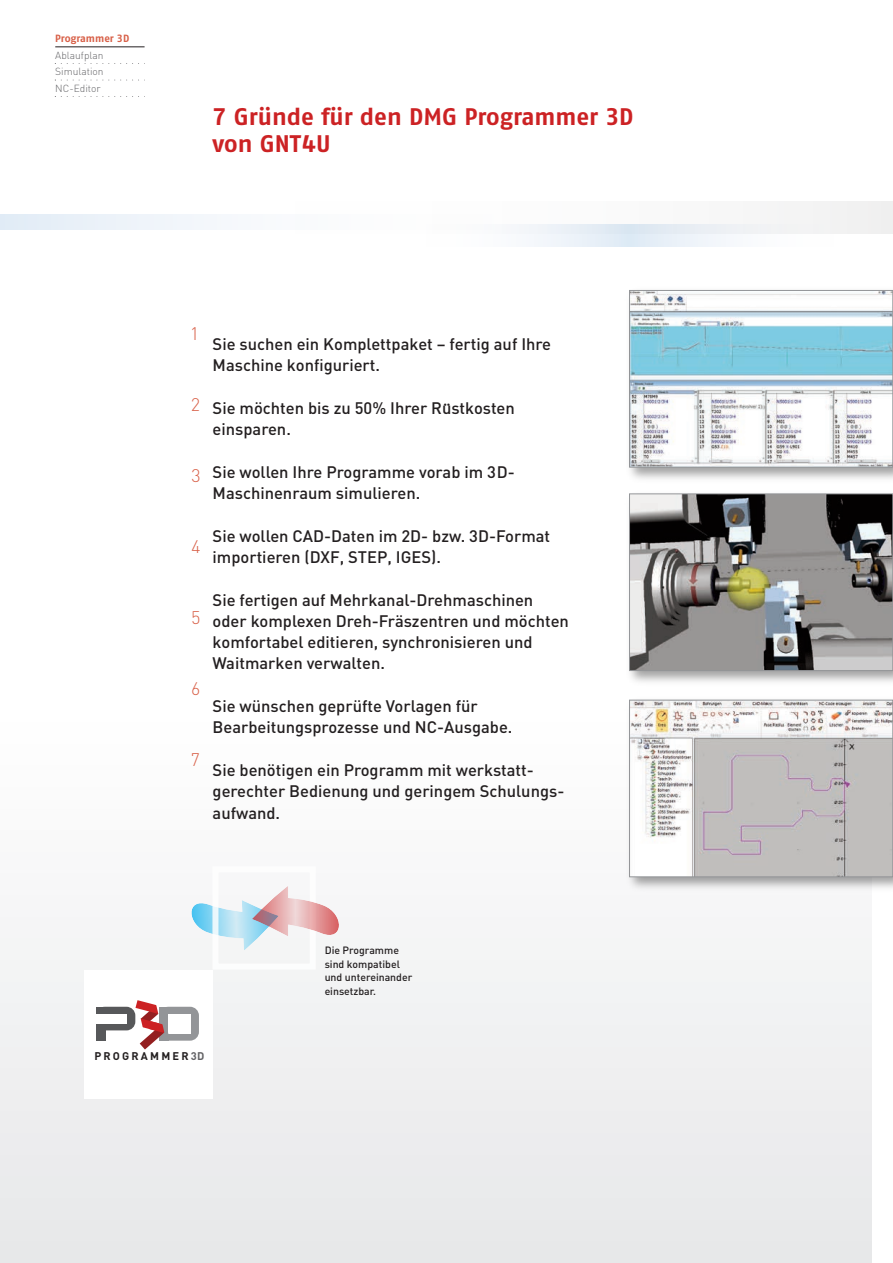
<style>
.page{position:relative;width:893px;height:1263px;background:#fff}
.page>*{position:absolute;margin:0;border:0;box-sizing:border-box;transform-origin:0 0}
.t1{font:24px/27px "Fago No Bold Tf";color:#cc2224}
.t2{font:300 18px "DIN Pro";color:#d86048}
.t3{font:500 16.5px/21.3px "DIN Pro";color:#231f20}
.t4{font:700 11.1px "DIN Pro";letter-spacing:.2em;color:#231f20}
.t5{font:500 10.5px/13.5px "DIN Pro";color:#231f20}
.t6{font:10.5px "Fago No Bold Tf";letter-spacing:-.005em;color:#d86048}
.t7{font:300 10.2px/16.5px "DIN Pro";color:#636366;text-align:justify}
.s1{font-family:"Baskerville";font-weight:700;font-style:italic}
.s2{color:#636366}
</style>
<div class="page">
<div style="left:0;top:714px;width:872px;height:549px;background:#f1f2f3"></div>
<div style="left:84px;top:970px;width:129px;height:129px;background:#fff"></div>
<div style="left:281px;top:201px;width:612px;height:33px;background:#fafafb"></div>
<svg style="left:0;top:215px;width:217px;height:15px"></svg>
<svg style="left:534px;top:225px;width:198px;height:21px"></svg>
<img style="left:631px;top:292px;width:260px;height:173px">
<div style="left:629px;top:290px;width:264px;height:177px;border:1px solid #939598"></div>
<img style="left:623px;top:699px;width:270px;height:189px">
<img style="left:631px;top:702px;width:260px;height:173px">
<div style="left:629px;top:700px;width:264px;height:177px;border:1px solid #939598"></div>
<img style="left:631px;top:496px;width:260px;height:173px">
<div style="left:629px;top:494px;width:264px;height:177px;border:1px solid #939598"></div>
<hr style="left:55px;top:47px;width:90px;height:1px;background:#231f20">
<svg style="left:55px;top:63px;width:90px;height:1px"></svg>
<svg style="left:55px;top:80px;width:90px;height:1px"></svg>
<svg style="left:55px;top:96px;width:90px;height:1px"></svg>
<div style="left:212px;top:866px;width:104px;height:103px;border:6px solid #fff"></div>
<svg style="left:191px;top:886px;width:148px;height:65px"></svg>
<div style="left:160px;top:1007px;width:39px;height:34px;background:#939598;border-radius:9px"></div>
<div style="left:168px;top:1014px;width:23px;height:19px;background:#fff"></div>
<div style="left:96px;top:1007px;width:39px;height:23px;background:#57585a;border-radius:9px"></div>
<div style="left:96px;top:1007px;width:9px;height:34px;background:#57585a"></div>
<div style="left:93px;top:1014px;width:34px;height:9px;background:#fff"></div>
<svg style="left:129px;top:1000px;width:46px;height:49px"></svg>
<p class="t6" style="left:55px;top:35px;width:76px">Programmer 3D</p>
<p class="t7" style="left:55px;top:47px;width:50px">Ablaufplan Simulation NC-Editor</p>
<h1 class="t1" style="left:213px;top:105px;width:423px">7 Gründe für den DMG Programmer 3D von GNT4U</h1>
<p class="t2" style="left:191px;top:323px;width:8px">1</p>
<p class="t2" style="left:191px;top:394px;width:10px">2</p>
<p class="t2" style="left:191px;top:464px;width:11px">3</p>
<p class="t2" style="left:191px;top:535px;width:11px">4</p>
<p class="t2" style="left:191px;top:606px;width:11px">5</p>
<p class="t2" style="left:191px;top:677px;width:10px">6</p>
<p class="t2" style="left:191px;top:748px;width:10px">7</p>
<p class="t3" style="left:213px;top:333px;width:340px">Sie suchen ein Komplettpaket – fertig auf Ihre<br>Maschine konfiguriert.</p>
<p class="t3" style="left:213px;top:397px;width:304px">Sie möchten bis zu 50% Ihrer Ru<span class="s1">̈</span>stkosten einsparen.</p>
<p class="t3" style="left:213px;top:461px;width:304px">Sie wollen Ihre Programme vorab im 3D-<br>Maschinenraum simulieren.</p>
<p class="t3" style="left:213px;top:524px;width:339px">Sie wollen CAD-Daten im 2D- bzw. 3D-Format importieren (DXF, STEP, IGES).</p>
<p class="t3" style="left:213px;top:588px;width:358px">Sie fertigen auf Mehrkanal-Drehmaschinen oder komplexen Dreh-Fräszentren und möchten komfortabel editieren, synchronisieren und Waitmarken verwalten.</p>
<p class="t3" style="left:213px;top:695px;width:301px">Sie wünschen geprüfte Vorlagen für<br>Bearbeitungsprozesse und NC-Ausgabe.</p>
<p class="t3" style="left:213px;top:759px;width:353px">Sie benötigen ein Programm mit werkstatt&shy;gerechter Bedienung und geringem Schulungs&shy;aufwand.</p>
<p class="t4" style="left:94px;top:1048px;width:112px">PROGRAMMER<span class="s2">3D</span></p>
<p class="t5" style="left:325px;top:943px;width:89px">Die Programme sind kompatibel und untereinander einsetzbar.</p>
</div>
